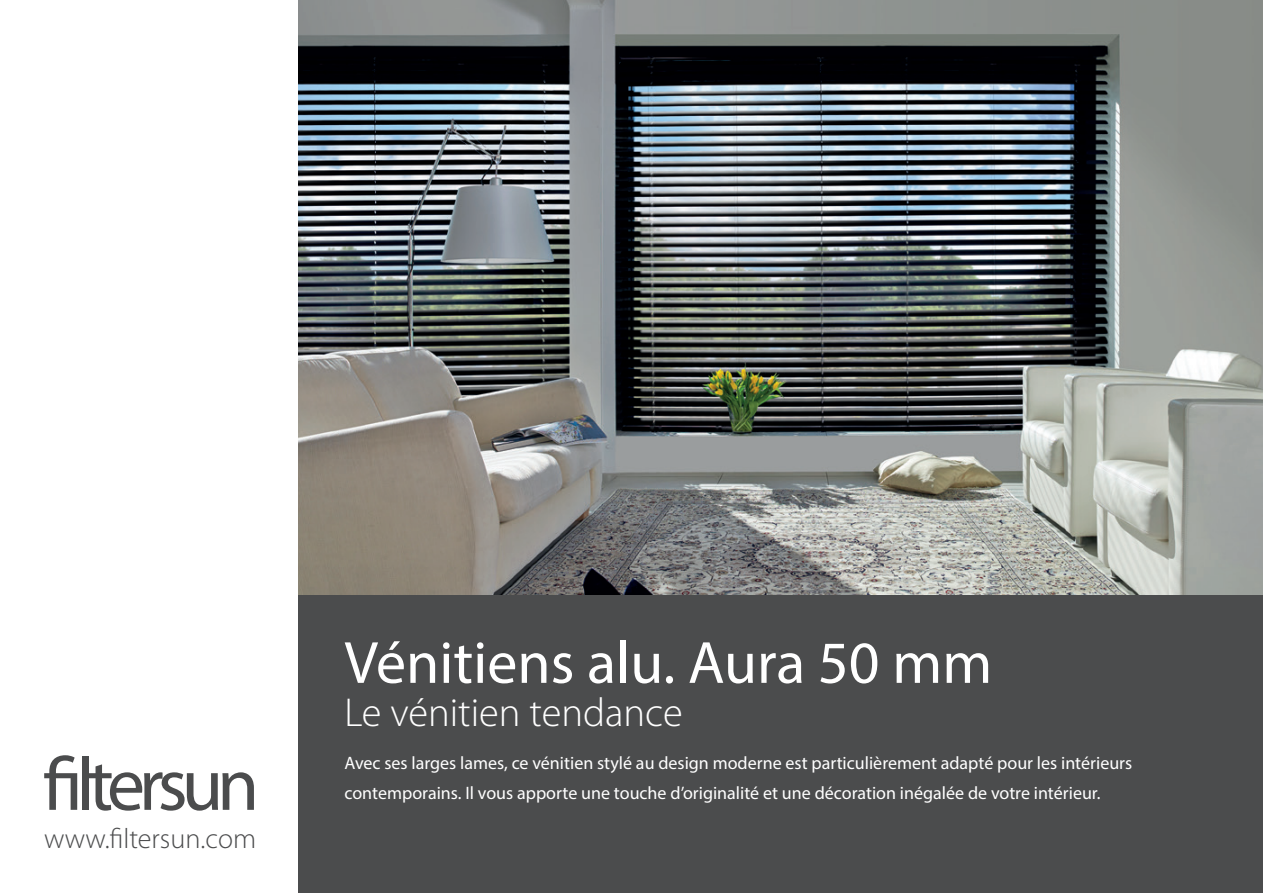
<style>
.page{position:relative;width:1263px;height:893px;background:#fff}
.page>*{position:absolute;margin:0;border:0;box-sizing:border-box;transform-origin:0 0}
.t1{font:60px "Myriad Pro";color:#fff}
.t2{font:300 40.5px "Myriad Pro";color:#fff}
.t3{font:300 28.2px "Myriad Pro";color:#4b4c4d}
.t4{font:18px/30px "Myriad Pro";color:#fff}
</style>
<div class="page">
<img style="left:298px;top:0;width:965px;height:595px">
<div style="left:0;top:595px;width:1263px;height:298px;background:#4b4c4d"></div>
<div style="left:0;top:0;width:298px;height:893px;background:#fff"></div>
<svg style="left:44px;top:755px;width:33px;height:55px"></svg>
<div style="left:82px;top:756px;width:7px;height:54px;background:#4b4c4d"></div>
<svg style="left:89px;top:764px;width:165px;height:47px"></svg>
<h3 class="t3" style="left:44px;top:823px;width:213px">www.filtersun.com</h3>
<h1 class="t1" style="left:344px;top:626px;width:649px">Vénitiens alu. Aura 50 mm</h1>
<h2 class="t2" style="left:344px;top:691px;width:340px">Le vénitien tendance</h2>
<p class="t4" style="left:344px;top:748px;width:789px">Avec ses larges lames, ce vénitien stylé au design moderne est particulièrement adapté pour les intérieurs contemporains. Il vous apporte une touche d’originalité et une décoration inégalée de votre intérieur.</p>
</div>
